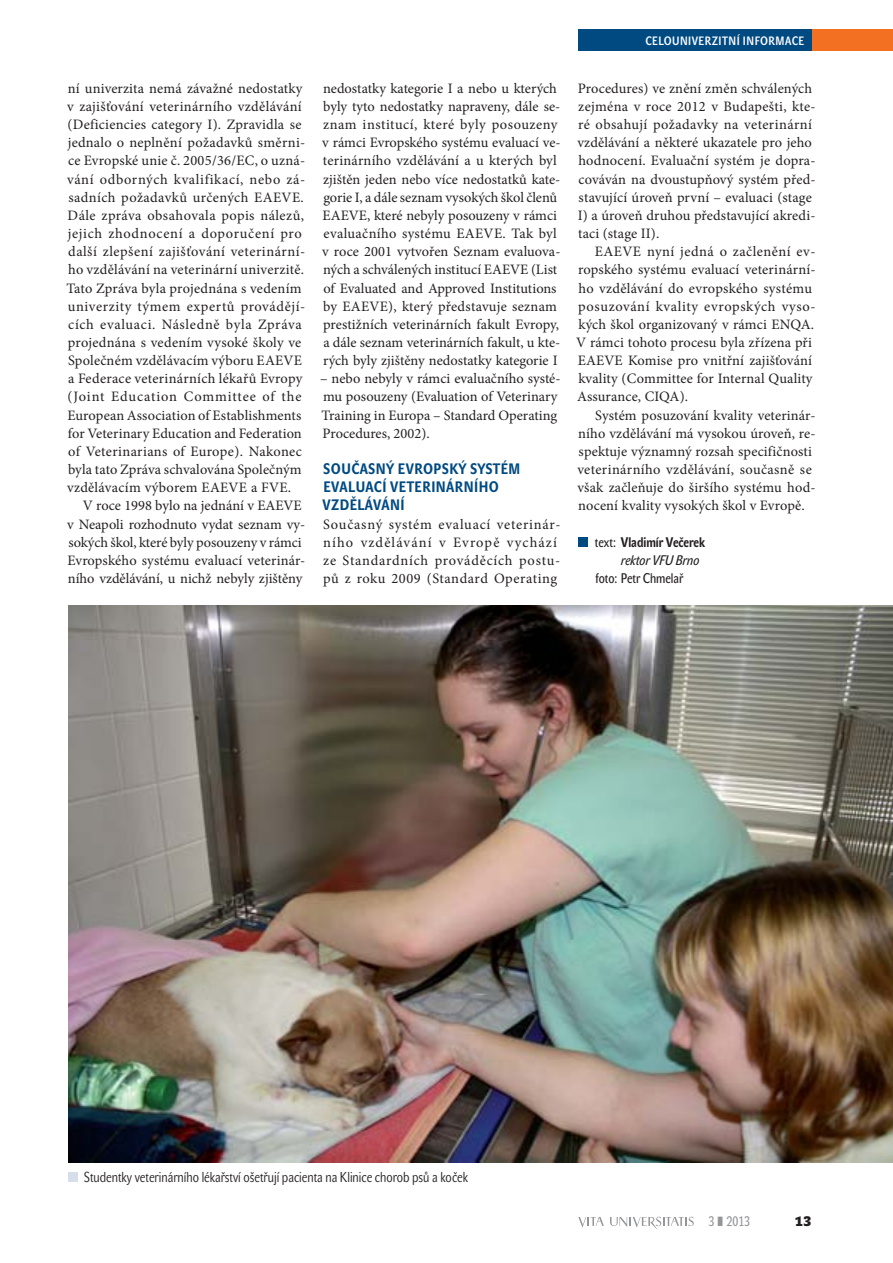
<style>
.page{position:relative;width:893px;height:1263px;background:#fff}
.page>*{position:absolute;margin:0;border:0;box-sizing:border-box;transform-origin:0 0}
.t1{font:700 15px/18.1px "John Sans Cond Text Pro";letter-spacing:.03em;color:#004a82}
.t2{font:14.4px/18.1px "Minion Pro";letter-spacing:.01em;color:#231f20}
.t3{font:14.4px/18.1px "Minion Pro";letter-spacing:.055em;color:#231f20}
.t4{font:14.4px "Minion Pro";letter-spacing:.045em;color:#231f20}
.t5{font:14.4px "Minion Pro";letter-spacing:.03em;color:#231f20}
.t6{font:14.4px "Minion Pro";letter-spacing:.035em;color:#231f20}
.t7{font:14.25px "John Sans Cond Lite Pro";color:#231f20}
.t8{font:700 13.8px/18.1px "John Sans Cond Text Pro";color:#231f20}
.t9{font:13.8px "John Sans Cond Text Pro";color:#231f20}
.t10{font:13.5px "John Sans Cond Text Pro";color:#939598}
.t11{font:700 13.5px "John Sans Heavy Pro";color:#231f20}
.t12{font:12px "John Sans Cond Med Pro";letter-spacing:.04em;color:#fff}
.s1{font-weight:400}
.s2{font-weight:400;font-style:italic}
</style>
<div class="page">
<svg style="left:578px;top:1217px;width:26px;height:10px"></svg>
<svg style="left:610px;top:1217px;width:84px;height:12px"></svg>
<img style="left:68px;top:606px;width:825px;height:556px">
<div style="left:68px;top:1172px;width:10px;height:10px;background:#d7deeb"></div>
<div style="left:578px;top:537px;width:10px;height:10px;background:#004a82"></div>
<div style="left:578px;top:30px;width:234px;height:21px;background:#004a82"></div>
<div style="left:812px;top:30px;width:81px;height:21px;background:#f36f21"></div>
<p class="t2" style="left:68px;top:80px;width:236px">ní univerzita nemá závažné nedostatky</p>
<p class="t2" style="left:67px;top:99px;width:236px">v zajišťování veterinárního vzdělávání</p>
<p class="t2" style="left:67px;top:117px;width:236px">(Deficiencies category I). Zpravidla se</p>
<p class="t2" style="left:68px;top:135px;width:239px">jednalo o neplnění požadavků směrni-</p>
<p class="t2" style="left:68px;top:153px;width:239px">ce Evropské unie č. 2005/36/EC, o uzná-</p>
<p class="t4" style="left:67px;top:173px;width:240px">vání odborných kvalifikací, nebo zá-</p>
<p class="t5" style="left:68px;top:191px;width:237px">sadních požadavků určených EAEVE.</p>
<p class="t5" style="left:68px;top:210px;width:238px">Dále zpráva obsahovala popis nálezů,</p>
<p class="t4" style="left:68px;top:228px;width:235px">jejich zhodnocení a doporučení pro</p>
<p class="t6" style="left:68px;top:246px;width:238px">další zlepšení zajišťování veterinární-</p>
<p class="t2" style="left:68px;top:262px;width:237px">ho vzdělávání na veterinární univerzitě.</p>
<p class="t2" style="left:66px;top:280px;width:237px">Tato Zpráva byla projednána s vedením</p>
<p class="t4" style="left:68px;top:300px;width:239px">univerzity týmem expertů provádějí-</p>
<p class="t4" style="left:68px;top:319px;width:235px">cích evaluaci. Následně byla Zpráva</p>
<p class="t2" style="left:68px;top:335px;width:235px">projednána s vedením vysoké školy ve</p>
<p class="t2" style="left:68px;top:353px;width:235px">Společném vzdělávacím výboru EAEVE</p>
<p class="t2" style="left:68px;top:371px;width:236px">a Federace veterinárních lékařů Evropy</p>
<p class="t3" style="left:67px;top:389px;width:236px">(Joint Education Committee of the</p>
<p class="t2" style="left:67px;top:407px;width:235px">European Association of Establishments</p>
<p class="t2" style="left:68px;top:425px;width:235px">for Veterinary Education and Federation</p>
<p class="t2" style="left:68px;top:443px;width:235px">of Veterinarians of Europe). Nakonec</p>
<p class="t2" style="left:68px;top:462px;width:235px">byla tato Zpráva schvalována Společným</p>
<p class="t2" style="left:67px;top:480px;width:226px">vzdělávacím výborem EAEVE a FVE.</p>
<p class="t2" style="left:83px;top:498px;width:220px">V roce 1998 bylo na jednání v EAEVE</p>
<p class="t2" style="left:67px;top:516px;width:240px">v Neapoli rozhodnuto vydat seznam vy-</p>
<p class="t2" style="left:68px;top:534px;width:235px">sokých škol, které byly posouzeny v rámci</p>
<p class="t2" style="left:67px;top:552px;width:239px">Evropského systému evaluací veterinár-</p>
<p class="t2" style="left:68px;top:570px;width:236px">ního vzdělávání, u nichž nebyly zjištěny</p>
<p class="t2" style="left:322px;top:80px;width:240px">nedostatky kategorie I a nebo u kterých byly tyto nedostatky napraveny, dále se&shy;znam institucí, které byly posouzeny v rámci Evropského systému evaluací ve&shy;terinárního vzdělávání a u kterých byl zjištěn jeden nebo více nedostatků kate&shy;gorie I, a dále seznam vysokých škol členů EAEVE, které nebyly posouzeny v rámci evaluačního systému EAEVE. Tak byl v roce 2001 vytvořen Seznam evaluova&shy;ných a schválených institucí EAEVE (List of Evaluated and Approved Institutions by EAEVE), který představuje seznam prestižních veterinárních fakult Evropy, a dále seznam veterinárních fakult, u kte&shy;rých byly zjištěny nedostatky kategorie I</p>
<p class="t2" style="left:320px;top:371px;width:242px">– nebo nebyly v rámci evaluačního systé&shy;mu posouzeny (Evaluation of Veterinary Training in Europa – Standard Operating Procedures, 2002).</p>
<p class="t1" style="left:322px;top:461px;width:199px">SOUČASNÝ EVROPSKÝ SYSTÉM<br>EVALUACÍ VETERINÁRNÍHO<br>VZDĚLÁVÁNÍ</p>
<p class="t3" style="left:323px;top:516px;width:239px">Současný systém evaluací veterinár&shy;ního vzdělávání v Evropě vychází ze Standardních prováděcích postu&shy;pů z roku 2009 (Standard Operating</p>
<p class="t12" style="left:645px;top:36px;width:160px">CELOUNIVERZITNÍ INFORMACE</p>
<p class="t2" style="left:577px;top:80px;width:240px">Procedures) ve znění změn schválených zejména v roce 2012 v Budapešti, kte&shy;ré obsahují požadavky na veterinární vzdělávání a některé ukazatele pro jeho hodnocení. Evaluační systém je dopra&shy;cováván na dvoustupňový systém před&shy;stavující úroveň první – evaluaci (stage I) a úroveň druhou představující akredi&shy;taci (stage II).</p>
<p class="t2" style="left:576px;top:244px;width:241px;text-indent:19px">EAEVE nyní jedná o začlenění ev&shy;ropského systému evaluací veterinární&shy;ho vzdělávání do evropského systému posuzování kvality evropských vyso&shy;kých škol organizovaný v rámci ENQA.<br>V rámci tohoto procesu byla zřízena při EAEVE Komise pro vnitřní zajišťování kvality (Committee for Internal Quality Assurance, CIQA).</p>
<p class="t2" style="left:577px;top:407px;width:240px;text-indent:18px">Systém posuzování kvality veterinár&shy;ního vzdělávání má vysokou úroveň, re&shy;spektuje významný rozsah specifičnosti veterinárního vzdělávání, současně se však začleňuje do širšího systému hod&shy;nocení kvality vysokých škol v Evropě.</p>
<p class="t8" style="left:621px;top:534px;width:86px;text-indent:-26px"><span class="s1">text:</span> Vladimír Večerek <span class="s2">rektor VFU Brno</span></p>
<p class="t9" style="left:595px;top:573px;width:89px">foto: Petr Chmelař</p>
<p class="t7" style="left:84px;top:1172px;width:386px">Studentky veterinárního lékařství ošetřují pacienta na Klinice chorob psů a koček</p>
<p class="t10" style="left:709px;top:1217px;width:43px">3 ❚ 2013</p>
<p class="t11" style="left:795px;top:1217px;width:18px">13</p>
</div>
